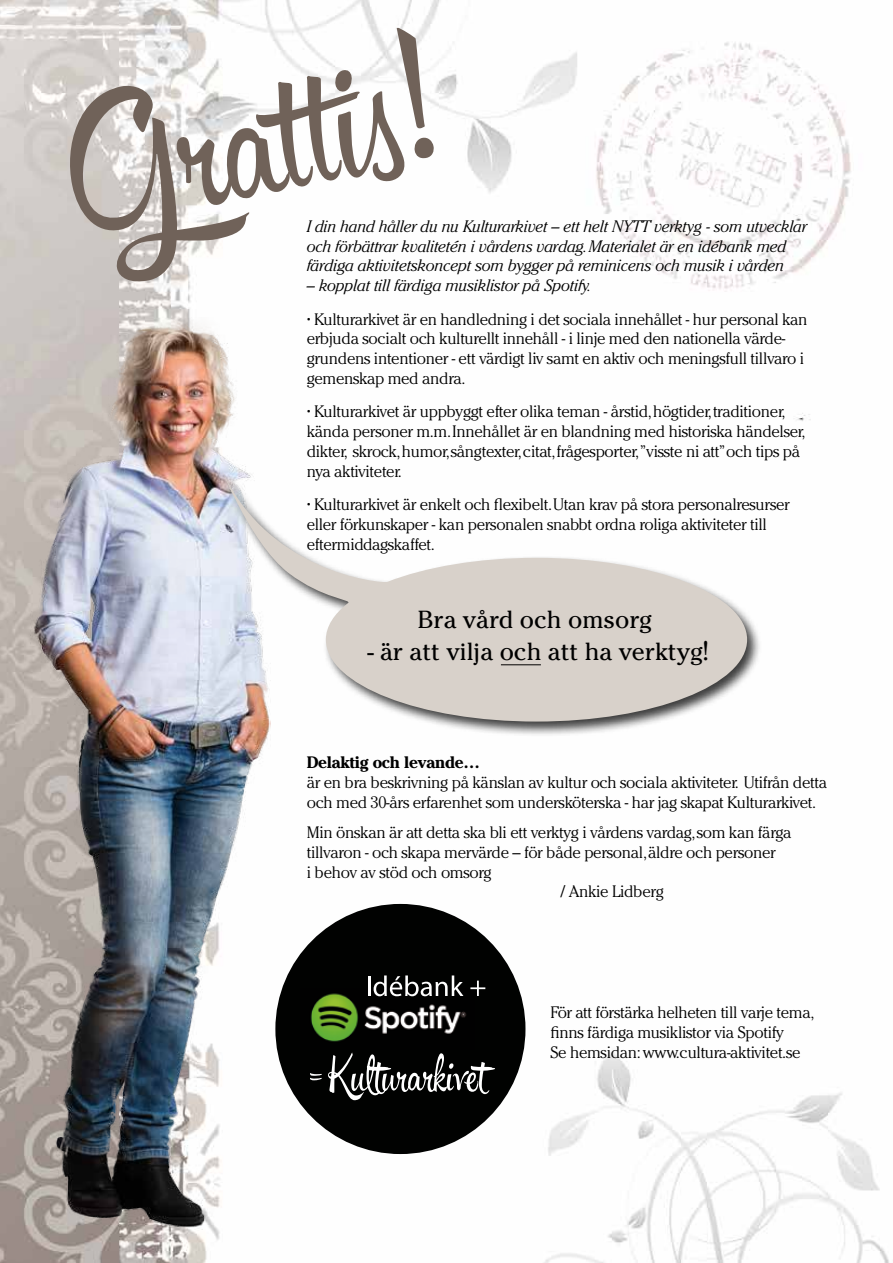
<style>
.page{position:relative;width:893px;height:1263px;background:#fff}
.page>*{position:absolute;margin:0;border:0;box-sizing:border-box;transform-origin:0 0}
.t1{font:157.95px "Hipster Script Pro";color:#706259}
.t2{font:24.6px "Cheltenham Std";color:#000}
.t3{font:300 16.5px/19.8px "Cheltenham Std";letter-spacing:-.02em;color:#000}
.t4{font:italic 300 16.5px/19.8px "Cheltenham Std";letter-spacing:-.01em;color:#000}
.t5{font:700 16.5px "Cheltenham Std";letter-spacing:-.02em;color:#000}
.s1{font-size:26.7px}
</style>
<div class="page">
<img style="left:0;top:0;width:889px;height:1263px">
<img style="left:31px;top:318px;width:240px;height:913px">
<div style="left:275px;top:904px;width:250px;height:250px;background:#010201;border-radius:50%"></div>
<svg style="left:310px;top:1073px;width:12px;height:7px"></svg>
<svg style="left:328px;top:1053px;width:167px;height:47px"></svg>
<img style="left:310px;top:989px;width:157px;height:53px">
<hr style="left:368px;top:976px;width:2px;height:20px;background:#fff">
<svg style="left:374px;top:975px;width:89px;height:21px"></svg>
<svg style="left:470px;top:981px;width:15px;height:15px"></svg>
<div style="left:217px;top:461px;width:545px;height:276px;background:#000;opacity:.75"></div>
<svg style="left:217px;top:457px;width:530px;height:264px"></svg>
<hr style="left:501px;top:664px;width:40px;height:1px;background:#000">
<h1 class="t1" style="left:50px;top:84px;width:381px;rotate:-12deg">Gratt is !</h1>
<p class="t4" style="left:307px;top:216px;width:502px">I din hand håller du nu Kulturarkivet – ett helt NYTT verktyg - som utvecklar och förbättrar kvalitetén i vårdens vardag. Materialet är en idébank med färdiga aktivitetskoncept som bygger på reminicens och musik i vården</p>
<p class="t4" style="left:307px;top:276px;width:286px">– kopplat till färdiga musiklistor på Spotify.</p>
<p class="t3" style="left:307px;top:309px;width:502px">• Kulturarkivet är en handledning i det sociala innehållet - hur personal kan erbjuda socialt och kulturellt innehåll - i linje med den nationella värde&shy;grundens intentioner - ett värdigt liv samt en aktiv och meningsfull tillvaro i gemenskap med andra.</p>
<p class="t3" style="left:307px;top:402px;width:500px">• Kulturarkivet är uppbyggt efter olika teman - årstid, högtider, traditioner, kända personer m.m. Innehållet är en blandning med historiska händelser, dikter, skrock, humor, sångtexter, citat, frågesporter, ”visste ni att”och tips på nya aktiviteter.</p>
<p class="t3" style="left:307px;top:494px;width:485px">• Kulturarkivet är enkelt och flexibelt. Utan krav på stora personalresurser eller förkunskaper - kan personalen snabbt ordna roliga aktiviteter till eftermiddagskaffet.</p>
<h2 class="t2" style="left:418px;top:605px;width:236px">Bra vård och omsorg</h2>
<h2 class="t2" style="left:367px;top:637px;width:343px">- är att vilja och att ha verktyg<span class="s1">!</span></h2>
<p class="t5" style="left:307px;top:752px;width:175px">Delaktig och levande…</p>
<p class="t3" style="left:307px;top:772px;width:522px">är en bra beskrivning på känslan av kultur och sociala aktiviteter. Utifrån detta och med 30-års erfarenhet som undersköterska - har jag skapat Kulturarkivet.</p>
<p class="t3" style="left:307px;top:822px;width:486px">Min önskan är att detta ska bli ett verktyg i vårdens vardag, som kan färga</p>
<p class="t3" style="left:307px;top:842px;width:471px">tillvaron - och skapa mervärde – för både personal, äldre och personer</p>
<p class="t3" style="left:307px;top:862px;width:186px">i behov av stöd och omsorg</p>
<p class="t3" style="left:560px;top:882px;width:105px">/ Ankie Lidberg</p>
<p class="t3" style="left:550px;top:1002px;width:265px">För att förstärka helheten till varje tema, finns färdiga musiklistor via Spotify<br>Se hemsidan: www.cultura-aktivitet.se</p>
</div>
